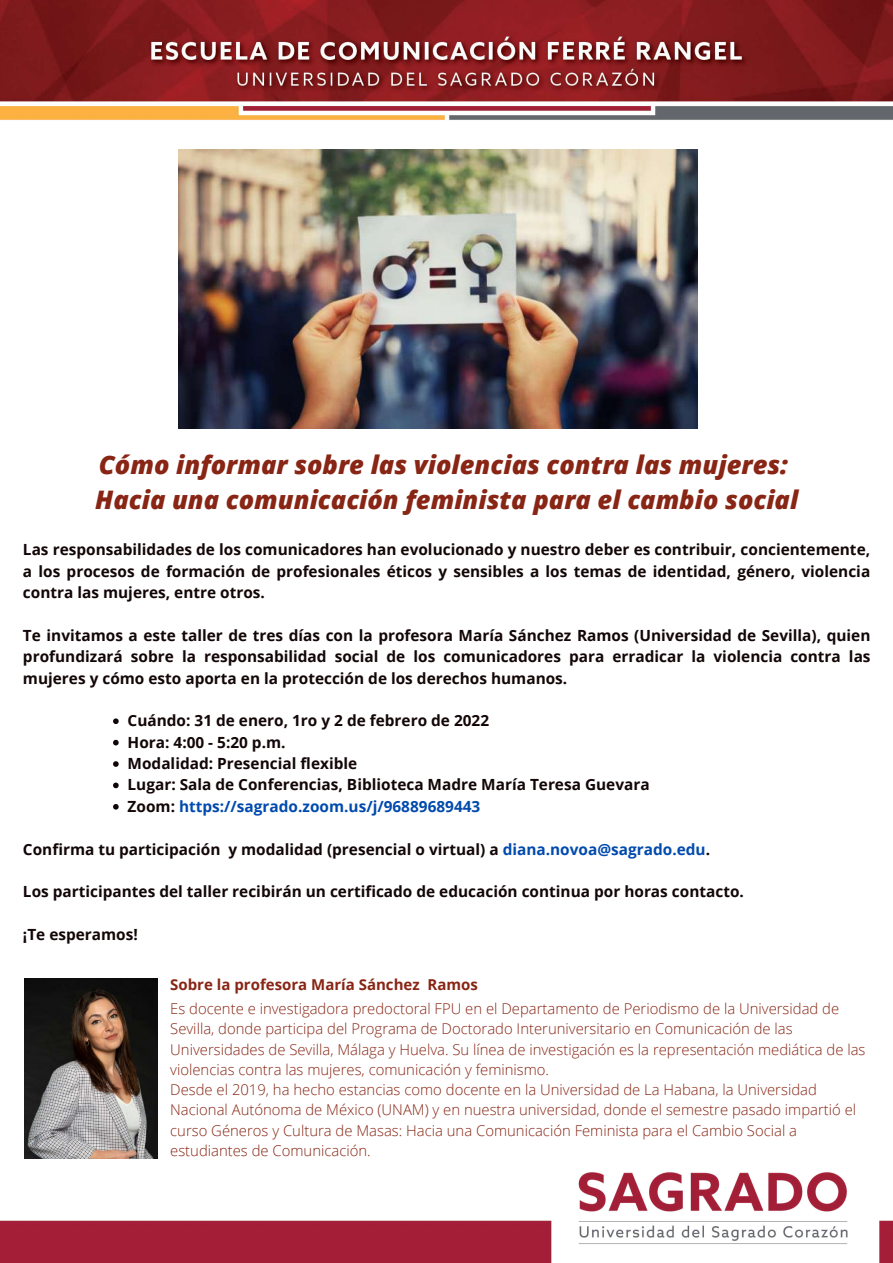
<style>
.page{position:relative;width:893px;height:1263px;background:#fff}
.page>*{position:absolute;margin:0;border:0;box-sizing:border-box;transform-origin:0 0}
.t1{font:italic 800 25.5px/35.5px "Open Sans";color:#882514}
.t2{font:700 15.38px/21.4px "Open Sans";color:#130607;text-align:justify}
.t3{font:700 15px "Open Sans";color:#882514}
.t4{font:300 14.85px/20.2px "Open Sans";color:#882514}
.s1{color:#004aad}
</style>
<div class="page">
<img style="left:0;top:0;width:893px;height:1263px">
<img style="left:24px;top:978px;width:134px;height:181px">
<svg style="left:113px;top:718px;width:6px;height:6px"></svg>
<svg style="left:113px;top:740px;width:6px;height:5px"></svg>
<svg style="left:113px;top:761px;width:6px;height:6px"></svg>
<svg style="left:113px;top:782px;width:6px;height:6px"></svg>
<svg style="left:113px;top:804px;width:6px;height:5px"></svg>
<img style="left:178px;top:150px;width:519px;height:278px">
<h1 class="t1" style="left:95px;top:446px;width:705px">Cómo informar sobre las violencias contra las mujeres:<br>Hacia una comunicación feminista para el cambio social</h1>
<p class="t2" style="left:23px;top:538px;width:849px">Las responsabilidades de los comunicadores han evolucionado y nuestro deber es contribuir, concientemente, a los procesos de formación de profesionales éticos y sensibles a los temas de identidad, género, violencia contra las mujeres, entre otros.</p>
<p class="t2" style="left:23px;top:624px;width:849px">Te invitamos a este taller de tres días con la profesora María Sánchez Ramos (Universidad de Sevilla), quien profundizará sobre la responsabilidad social de los comunicadores para erradicar la violencia contra las mujeres y cómo esto aporta en la protección de los derechos humanos.</p>
<p class="t2" style="left:128px;top:710px;width:523px;text-align:left">Cuándo: 31 de enero, 1ro y 2 de febrero de 2022<br>Hora: 4:00 - 5:20 p.m.<br>Modalidad: Presencial flexible<br>Lugar: Sala de Conferencias, Biblioteca Madre María Teresa Guevara Zoom: <span class="s1">https://sagrado.zoom.us/j/96889689443</span></p>
<p class="t2" style="left:23px;top:838px;width:688px">Confirma tu participación y modalidad (presencial o virtual) a <span class="s1">diana.novoa@sagrado.edu</span>.</p>
<p class="t2" style="left:23px;top:881px;width:722px">Los participantes del taller recibirán un certificado de educación continua por horas contacto.</p>
<p class="t2" style="left:23px;top:923px;width:116px">¡Te esperamos!</p>
<p class="t3" style="left:170px;top:974px;width:309px">Sobre la profesora María Sánchez Ramos</p>
<p class="t4" style="left:170px;top:998px;width:697px">Es docente e investigadora predoctoral FPU en el Departamento de Periodismo de la Universidad de Sevilla, donde participa del Programa de Doctorado Interuniversitario en Comunicación de las Universidades de Sevilla, Málaga y Huelva. Su línea de investigación es la representación mediática de las violencias contra las mujeres, comunicación y feminismo.<br>Desde el 2019, ha hecho estancias como docente en la Universidad de La Habana, la Universidad Nacional Autónoma de México (UNAM) y en nuestra universidad, donde el semestre pasado impartió el curso Géneros y Cultura de Masas: Hacia una Comunicación Feminista para el Cambio Social a estudiantes de Comunicación.</p>
</div>
